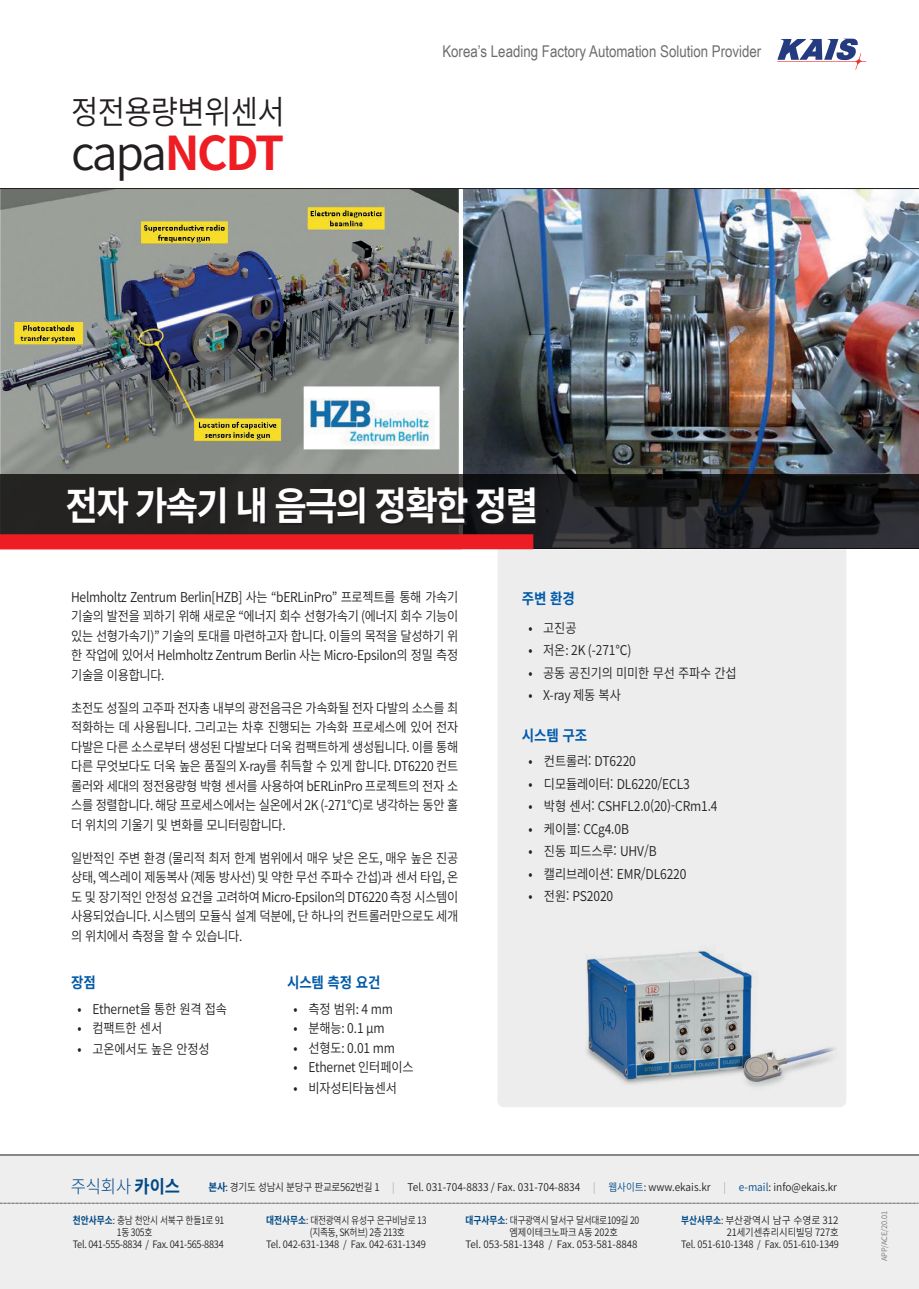
<style>
.page{position:relative;width:919px;height:1289px;background:#fff}
.page>*{position:absolute;margin:0;border:0;box-sizing:border-box;transform-origin:0 0}
.t1{font:600 46.5px "Noto Sans CJ Kkr";color:#231f20}
.t2{font:700 39px "Noto Sans CJ Kkr";letter-spacing:-.05em;color:#fff;scale:.91 1}
.t3{font:600 33px "Noto Sans CJ Kkr";letter-spacing:-.025em;color:#231f20;scale:.9 1}
.t4{font:300 18px "Noto Sans CJ Kkr";color:#014984;scale:.92 1}
.t5{font:16.2px "Arial Narrow";color:#6c6d70}
.t6{font:700 15px "Noto Sans CJ Kkr";letter-spacing:-.01em;color:#015aaa;scale:.9 1}
.t7{font:600 13.5px/19.5px "Noto Sans CJ Kkr";letter-spacing:-.025em;color:#231f20;text-align:justify;scale:.9 1}
.t8{font:600 10.65px "Noto Sans CJ Kkr";color:#231f20;scale:.9 1}
.t9{font:600 10.2px "Noto Sans CJ Kkr";letter-spacing:-.03em;color:#231f20;scale:.85 1}
.t10{font:600 10.2px/12.3px "Noto Sans CJ Kkr";letter-spacing:-.01em;color:#231f20;text-align:right;scale:.85 1}
.t11{font:600 10.2px "Noto Sans CJ Kkr";letter-spacing:-.03em;color:#231f20;scale:.9 1}
.t12{font:600 10.2px "Noto Sans CJ Kkr";letter-spacing:-.01em;color:#231f20;scale:.91 1}
.t13{font:600 10.2px "Noto Sans CJ Kkr";letter-spacing:-.01em;color:#231f20;scale:.96 1}
.t14{font:600 10.2px "Noto Sans CJ Kkr";letter-spacing:-.01em;color:#231f20;scale:.9 1}
.t15{font:600 7.5px "Noto Sans CJ Kkr";color:#76787b}
.s1{font-weight:700;color:#ee1d23}
.s2{font-weight:400}
.s3{font-weight:700}
.s4{font-weight:700;color:#014984}
.s5{font-weight:300;color:#939598}
.s6{color:#014984}
</style>
<div class="page">
<svg style="left:777px;top:39px;width:89px;height:31px"></svg>
<div style="left:0;top:1154px;width:918px;height:134px;background:#eeeeef"></div>
<svg style="left:0;top:1202px;width:919px;height:1px"></svg>
<hr style="left:0;top:1154px;width:918px;height:1px;background:#231f20">
<div style="left:497px;top:549px;width:349px;height:558px;background:#ededee"></div>
<img style="left:0;top:189px;width:918px;height:285px">
<svg style="left:0;top:474px;width:918px;height:75px;background:#1e1e20"></svg>
<div style="left:69px;top:489px;width:468px;height:36px;background:#231f20"></div>
<div style="left:0;top:534px;width:533px;height:15px;background:#ee1d23"></div>
<hr style="left:0;top:188px;width:918px;height:1px;background:#231f20">
<img style="left:577px;top:944px;width:269px;height:150px">
<p class="t3" style="left:71px;top:93px;width:239px">정전용량변위센서</p>
<p class="t1" style="left:71px;top:127px;width:214px">capa<span class="s1">NCDT</span></p>
<p class="t5" style="left:442px;top:39px;width:320px">Korea’s Leading Factory Automation Solution Provider</p>
<p class="t2" style="left:66px;top:483px;width:520px">전자 가속기 내 음극의 정확한 정렬</p>
<p class="t7" style="left:71px;top:587px;width:431px">Helmholtz Zentrum Berlin[HZB] 사는 “bERLinPro” 프로젝트를 통해 가속기 기술의 발전을 꾀하기 위해 새로운 “에너지 회수 선형가속기 (에너지 회수 기능이 있는 선형가속기)” 기술의 토대를 마련하고자 합니다. 이들의 목적을 달성하기 위 한 작업에 있어서 Helmholtz Zentrum Berlin 사는 Micro-Epsilon의 정밀 측정 기술을 이용합니다.</p>
<p class="t7" style="left:71px;top:698px;width:431px">초전도 성질의 고주파 전자총 내부의 광전음극은 가속화될 전자 다발의 소스를 최 적화하는 데 사용됩니다. 그리고는 차후 진행되는 가속화 프로세스에 있어 전자 다발은 다른 소스로부터 생성된 다발보다 더욱 컴팩트하게 생성됩니다. 이를 통해 다른 무엇보다도 더욱 높은 품질의 X-ray를 취득할 수 있게 합니다. DT6220 컨트 롤러와 세대의 정전용량형 박형 센서를 사용하여 bERLinPro 프로젝트의 전자 소 스를 정렬합니다. 해당 프로세스에서는 실온에서 2K (-271°C)로 냉각하는 동안 홀 더 위치의 기울기 및 변화를 모니터링합니다.</p>
<p class="t7" style="left:71px;top:848px;width:431px">일반적인 주변 환경 (물리적 최저 한계 범위에서 매우 낮은 온도, 매우 높은 진공 상태, 엑스레이 제동복사 (제동 방사선) 및 약한 무선 주파수 간섭)과 센서 타입, 온 도 및 장기적인 안정성 요건을 고려하여 Micro-Epsilon의 DT6220 측정 시스템이 사용되었습니다. 시스템의 모듈식 설계 덕분에, 단 하나의 컨트롤러만으로도 세개 의 위치에서 측정을 할 수 있습니다.</p>
<p class="t6" style="left:71px;top:974px;width:29px">장점</p>
<p class="t7" style="left:78px;top:999px;width:168px"><span class="s2">•</span> Ethernet을 통한 원격 접속</p>
<p class="t7" style="left:78px;top:1018px;width:96px"><span class="s2">•</span> 컴팩트한 센서</p>
<p class="t7" style="left:78px;top:1039px;width:148px"><span class="s2">•</span> 고온에서도 높은 안정성</p>
<p class="t6" style="left:287px;top:974px;width:105px">시스템 측정 요건</p>
<p class="t7" style="left:293px;top:999px;width:112px"><span class="s2">•</span> 측정 범위: 4 mm</p>
<p class="t7" style="left:293px;top:1018px;width:103px"><span class="s2">•</span> 분해능: 0.1 μm</p>
<p class="t7" style="left:293px;top:1038px;width:114px"><span class="s2">•</span> 선형도: 0.01 mm</p>
<p class="t7" style="left:293px;top:1057px;width:135px"><span class="s2">•</span> Ethernet 인터페이스</p>
<p class="t7" style="left:293px;top:1078px;width:116px"><span class="s2">•</span> 비자성티타늄센서</p>
<p class="t6" style="left:522px;top:590px;width:60px">주변 환경</p>
<p class="t7" style="left:528px;top:618px;width:55px"><span class="s2">•</span> 고진공</p>
<p class="t7" style="left:528px;top:640px;width:116px"><span class="s2">•</span> 저온: 2K (-271℃)</p>
<p class="t7" style="left:528px;top:663px;width:233px"><span class="s2">•</span> 공동 공진기의 미미한 무선 주파수 간섭</p>
<p class="t7" style="left:528px;top:685px;width:104px"><span class="s2">•</span> X-ray 제동 복사</p>
<p class="t6" style="left:522px;top:726px;width:74px">시스템 구조</p>
<p class="t7" style="left:528px;top:751px;width:121px"><span class="s2">•</span> 컨트롤러: DT6220</p>
<p class="t7" style="left:528px;top:774px;width:181px"><span class="s2">•</span> 디모듈레이터: DL6220/ECL3</p>
<p class="t7" style="left:528px;top:796px;width:212px"><span class="s2">•</span> 박형 센서: CSHFL2.0(20)-CRm1.4</p>
<p class="t7" style="left:528px;top:819px;width:113px"><span class="s2">•</span> 케이블: CCg4.0B</p>
<p class="t7" style="left:528px;top:841px;width:144px"><span class="s2">•</span> 진동 피드스루: UHV/B</p>
<p class="t7" style="left:528px;top:864px;width:177px"><span class="s2">•</span> 캘리브레이션: EMR/DL6220</p>
<p class="t7" style="left:528px;top:886px;width:96px"><span class="s2">•</span> 전원: PS2020</p>
<h3 class="t4" style="left:71px;top:1176px;width:120px">주식회사 <span class="s3">카이스</span></h3>
<p class="t8" style="left:208px;top:1181px;width:700px"><span class="s4">본사</span>: 경기도 성남시 분당구 판교로562번길 1 <span class="s5">|</span> Tel. 031-704-8833 / Fax. 031-704-8834 <span class="s5">|</span> <span class="s6">웹사이트</span>: www.ekais.kr <span class="s5">|</span> <span class="s6">e-mail</span>: info@ekais.kr</p>
<p class="t9" style="left:73px;top:1214px;width:180px"><span class="s4">천안사무소</span>: 충남 천안시 서북구 한들1로 91</p>
<p class="t10" style="left:117px;top:1226px;width:43px">1동 305호</p>
<p class="t11" style="left:73px;top:1238px;width:169px">Tel. 041-555-8834 / Fax. 041-565-8834</p>
<p class="t9" style="left:266px;top:1214px;width:190px"><span class="s4">대전사무소</span>: 대전광역시 유성구 은구비남로 13</p>
<p class="t9" style="left:310px;top:1226px;width:113px">(지족동, SK허브) 2층 213호</p>
<p class="t12" style="left:266px;top:1238px;width:177px">Tel. 042-631-1348 / Fax. 042-631-1349</p>
<p class="t9" style="left:465px;top:1214px;width:206px"><span class="s4">대구사무소</span>: 대구광역시 달서구 달서대로109길 20</p>
<p class="t14" style="left:509px;top:1226px;width:122px">엠제이테크노파크 A동 202호</p>
<p class="t13" style="left:465px;top:1238px;width:181px">Tel. 053-581-1348 / Fax. 053-581-8848</p>
<p class="t10" style="left:681px;top:1213px;width:187px"><span class="s4">부산사무소</span>: 부산광역시 남구 수영로 312<br>21세기센츄리시티빌딩 727호<br>Tel. 051-610-1348 / Fax. 051-610-1349</p>
<p class="t15" style="left:880px;top:1261px;width:52px;rotate:-90deg">APP/ACE/20.01</p>
</div>
